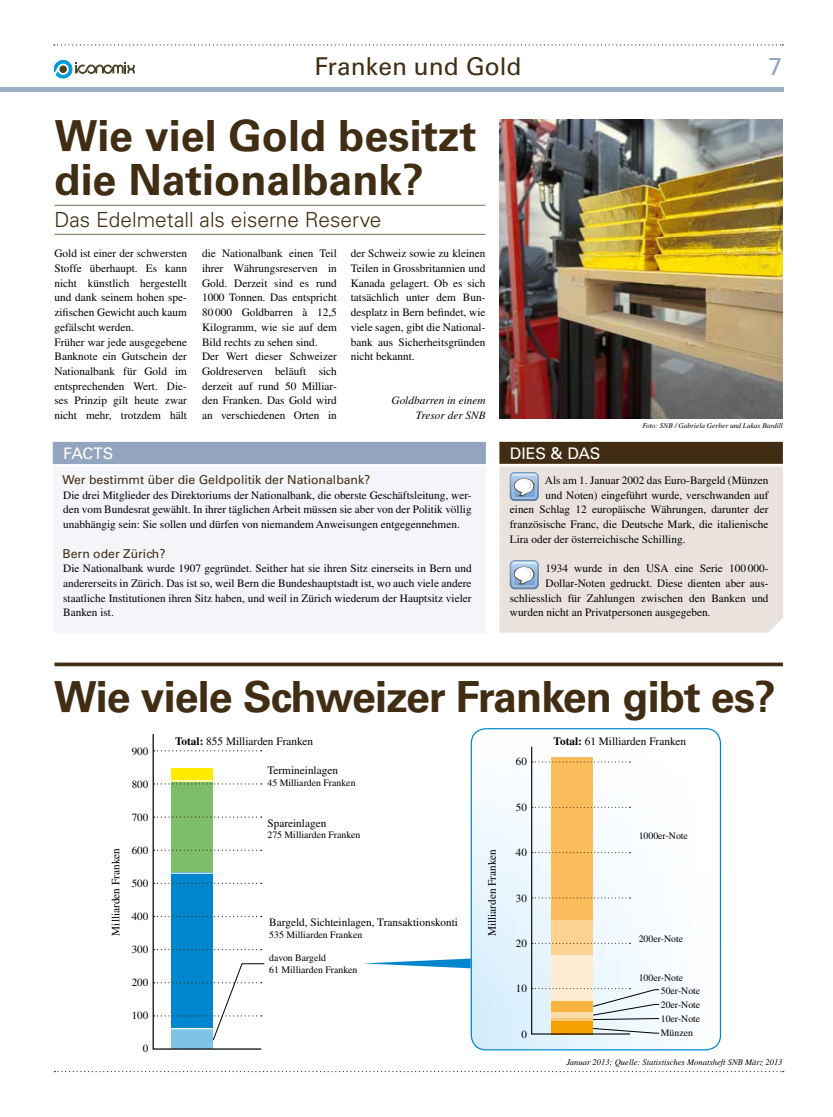
<style>
.page{position:relative;width:833px;height:1117px;background:#fff}
.page>*{position:absolute;margin:0;border:0;box-sizing:border-box;transform-origin:0 0}
.t1{font:700 42.88px/44.1px "Univers CE";color:#402d14}
.t2{font:700 42.88px "Univers CE";letter-spacing:-.02em;color:#402d14}
.t3{font:500 24.5px "Univers CE";color:#402d14}
.t4{font:500 24.5px "Univers CE";color:#93a5be}
.t5{font:300 20.88px "Univers CE";color:#402d14}
.t6{font:500 15.88px "Univers CE";color:#fff}
.t7{font:500 12.25px "Univers CE";color:#402d14}
.t8{font:11.25px/14.8px "Times";color:#000;text-align:justify}
.t9{font:italic 11.25px/14.8px "Times";color:#000;text-align:right}
.t10{font:11px "Times";color:#000}
.t11{font:9.75px/14.1px "Times";color:#000}
.t12{font:italic 8.62px "Times";color:#000}
.t13{font:italic 7.38px "Times";color:#000}
.s1{font-weight:700}
</style>
<div class="page">
<svg style="left:54px;top:44px;width:729px;height:2px"></svg>
<div style="left:0;top:87px;width:783px;height:5px;background:#9eaec4"></div>
<svg style="left:54px;top:60px;width:81px;height:19px"></svg>
<img style="left:471px;top:728px;width:249px;height:320px">
<hr style="left:54px;top:205px;width:431px;height:1px;background:#948471">
<hr style="left:54px;top:234px;width:431px;height:1px;background:#948471">
<div style="left:499px;top:466px;width:284px;height:166px;background:#eae3dd"></div>
<div style="left:499px;top:442px;width:284px;height:22px;background:#402d14"></div>
<svg style="left:510px;top:472px;width:28px;height:29px"></svg>
<img style="left:511px;top:474px;width:26px;height:4px">
<svg style="left:510px;top:560px;width:28px;height:29px"></svg>
<img style="left:511px;top:562px;width:26px;height:5px">
<div style="left:53px;top:442px;width:432px;height:190px;background:#f4f5f9"></div>
<div style="left:53px;top:442px;width:433px;height:23px;background:#93a5be"></div>
<hr style="left:53px;top:464px;width:433px;height:2px;background:#fff">
<img style="left:500px;top:119px;width:282px;height:300px">
<svg style="left:54px;top:662px;width:729px;height:4px;background:#5b4a35"></svg>
<svg style="left:152px;top:734px;width:112px;height:315px"></svg>
<hr style="left:160px;top:872px;width:70px;height:1px;background:#fff">
<hr style="left:157px;top:780px;width:71px;height:1px;background:#fff">
<svg style="left:530px;top:745px;width:129px;height:289px"></svg>
<div style="left:471px;top:728px;width:250px;height:322px;border:1px solid #0086ce;border-radius:15px"></div>
<svg style="left:363px;top:958px;width:108px;height:10px"></svg>
<h2 class="t3" style="left:314px;top:52px;width:208px">Franken und Gold</h2>
<h2 class="t4" style="left:768px;top:52px;width:15px">7</h2>
<h1 class="t1" style="left:54px;top:115px;width:423px">Wie viel Gold besitzt die Nationalbank?</h1>
<h3 class="t5" style="left:54px;top:207px;width:328px">Das Edelmetall als eiserne Reserve</h3>
<p class="t8" style="left:54px;top:246px;width:134px;text-align:left">Gold ist einer der schwersten<br>Stoffe überhaupt. Es kann nicht künstlich hergestellt und dank seinem hohen spe&shy;zifischen Gewicht auch kaum gefälscht werden.<br>Früher war jede ausgegebene<br>Banknote ein Gutschein der<br>Nationalbank für Gold im entsprechenden Wert. Die&shy;ses Prinzip gilt heute zwar nicht mehr, trotzdem hält</p>
<p class="t8" style="left:202px;top:246px;width:136px;text-align:left">die Nationalbank einen Teil ihrer Währungsreserven in<br>Gold. Derzeit sind es rund<br>1000 Tonnen. Das entspricht<br>80 000 Goldbarren à 12,5<br>Kilogramm, wie sie auf dem<br>Bild rechts zu sehen sind.<br>Der Wert dieser Schweizer<br>Goldreserven beläuft sich derzeit auf rund 50 Milliar&shy;den Franken. Das Gold wird an verschiedenen Orten in</p>
<p class="t8" style="left:351px;top:246px;width:136px">der Schweiz sowie zu kleinen Teilen in Grossbritannien und Kanada gelagert. Ob es sich tatsächlich unter dem Bun&shy;desplatz in Bern befindet, wie viele sagen, gibt die National&shy;bank aus Sicherheitsgründen nicht bekannt.</p>
<p class="t9" style="left:391px;top:393px;width:96px">Goldbarren in einem<br>Tresor der SNB</p>
<h3 class="t6" style="left:63px;top:444px;width:52px">FACTS</h3>
<p class="t7" style="left:63px;top:472px;width:309px">Wer bestimmt über die Geldpolitik der Nationalbank?</p>
<p class="t8" style="left:63px;top:487px;width:410px">Die drei Mitglieder des Direktoriums der Nationalbank, die oberste Geschäftsleitung, wer&shy;den vom Bundesrat gewählt. In ihrer täglichen Arbeit müssen sie aber von der Politik völlig unabhängig sein: Sie sollen und dürfen von niemandem Anweisungen entgegennehmen.</p>
<p class="t7" style="left:63px;top:546px;width:104px">Bern oder Zürich?</p>
<p class="t8" style="left:63px;top:561px;width:410px">Die Nationalbank wurde 1907 gegründet. Seither hat sie ihren Sitz einerseits in Bern und andererseits in Zürich. Das ist so, weil Bern die Bundeshauptstadt ist, wo auch viele andere staatliche Institutionen ihren Sitz haben, und weil in Zürich wiederum der Hauptsitz vieler Banken ist.</p>
<p class="t13" style="left:642px;top:421px;width:142px">Foto: SNB / Gabriela Gerber und Lukas Bardill</p>
<h3 class="t6" style="left:510px;top:443px;width:92px">DIES &amp; DAS</h3>
<p class="t8" style="left:545px;top:472px;width:225px">Als am 1. Januar 2002 das Euro-Bargeld (Münzen</p>
<p class="t8" style="left:545px;top:487px;width:225px">und Noten) eingeführt wurde, verschwanden auf</p>
<p class="t8" style="left:510px;top:502px;width:260px">einen Schlag 12 europäische Währungen, darunter der</p>
<p class="t8" style="left:510px;top:516px;width:260px">französische Franc, die Deutsche Mark, die italienische</p>
<p class="t8" style="left:510px;top:531px;width:177px">Lira oder der österreichische Schilling.</p>
<p class="t8" style="left:545px;top:560px;width:224px">1934 wurde in den USA eine Serie 100 000-</p>
<p class="t8" style="left:545px;top:575px;width:225px">Dollar-Noten gedruckt. Diese dienten aber aus-</p>
<p class="t8" style="left:510px;top:590px;width:260px">schliesslich für Zahlungen zwischen den Banken und</p>
<p class="t8" style="left:510px;top:605px;width:202px">wurden nicht an Privatpersonen ausgegeben.</p>
<h1 class="t2" style="left:54px;top:671px;width:724px">Wie viele Schweizer Franken gibt es?</h1>
<p class="t8" style="left:108px;top:935px;width:89px;rotate:-90deg">Milliarden Franken</p>
<p class="t10" style="left:132px;top:744px;width:18px">900</p>
<p class="t10" style="left:132px;top:777px;width:18px">800</p>
<p class="t10" style="left:132px;top:810px;width:18px">700</p>
<p class="t10" style="left:132px;top:843px;width:18px">600</p>
<p class="t10" style="left:132px;top:876px;width:18px">500</p>
<p class="t10" style="left:132px;top:909px;width:18px">400</p>
<p class="t10" style="left:132px;top:942px;width:18px">300</p>
<p class="t10" style="left:132px;top:975px;width:18px">200</p>
<p class="t10" style="left:132px;top:1008px;width:18px">100</p>
<p class="t10" style="left:143px;top:1041px;width:7px">0</p>
<p class="t8" style="left:175px;top:734px;width:140px"><span class="s1">Total:</span> 855 Milliarden Franken</p>
<p class="t8" style="left:267px;top:762px;width:72px">Termineinlagen</p>
<p class="t11" style="left:267px;top:775px;width:90px">45 Milliarden Franken</p>
<p class="t8" style="left:267px;top:815px;width:60px">Spareinlagen</p>
<p class="t11" style="left:267px;top:827px;width:94px">275 Milliarden Franken</p>
<p class="t8" style="left:269px;top:914px;width:190px">Bargeld, Sichteinlagen, Transaktionskonti</p>
<p class="t11" style="left:269px;top:927px;width:94px">535 Milliarden Franken</p>
<p class="t11" style="left:269px;top:951px;width:90px;line-height:11.8px">davon Bargeld<br>61 Milliarden Franken</p>
<p class="t8" style="left:484px;top:936px;width:89px;rotate:-90deg">Milliarden Franken</p>
<p class="t10" style="left:516px;top:755px;width:13px">60</p>
<p class="t10" style="left:516px;top:800px;width:13px">50</p>
<p class="t10" style="left:516px;top:846px;width:13px">40</p>
<p class="t10" style="left:516px;top:891px;width:13px">30</p>
<p class="t10" style="left:516px;top:936px;width:13px">20</p>
<p class="t10" style="left:516px;top:982px;width:13px">10</p>
<p class="t10" style="left:521px;top:1027px;width:7px">0</p>
<p class="t8" style="left:553px;top:734px;width:134px"><span class="s1">Total:</span> 61 Milliarden Franken</p>
<p class="t11" style="left:638px;top:828px;width:51px">1000er-Note</p>
<p class="t11" style="left:638px;top:931px;width:46px">200er-Note</p>
<p class="t11" style="left:638px;top:970px;width:46px">100er-Note</p>
<p class="t11" style="left:661px;top:983px;width:41px;text-align:justify">50er-Note 20er-Note 10er-Note Münzen</p>
<p class="t12" style="left:566px;top:1056px;width:218px">Januar 2013; Quelle: Statistisches Monatsheft SNB März 2013</p>
</div>
